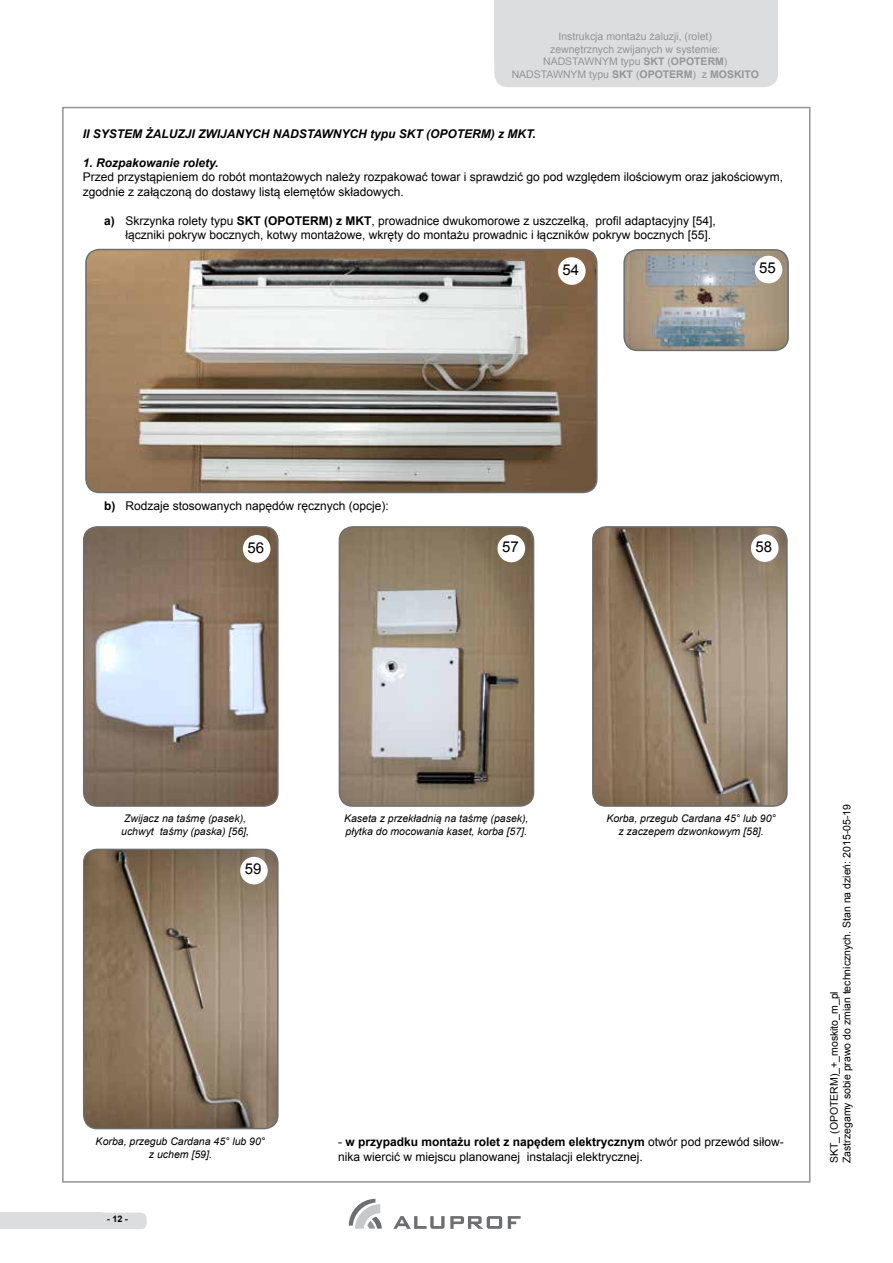
<style>
.page{position:relative;width:893px;height:1263px;background:#fff}
.page>*{position:absolute;margin:0;border:0;box-sizing:border-box;transform-origin:0 0}
.t1{font:15px "Arial";color:#000}
.t2{font:12px/14.4px "Arial";color:#000}
.t3{font:italic 700 12px "Arial";color:#000}
.t4{font:italic 10.5px/12.6px "Arial";color:#000}
.t5{font:10.5px/12.6px "Arial";color:#939598;text-align:center}
.t6{font:10.5px/12.6px "Arial";color:#000}
.t7{font:700 9px "Arial";color:#000}
.s1{font-weight:700}
</style>
<div class="page">
<div style="left:494px;top:0;width:284px;height:56px;background:#dcddde"></div>
<div style="left:494px;top:21px;width:284px;height:66px;background:#dcddde;border-radius:14px"></div>
<div style="left:83px;top:1212px;width:64px;height:17px;background:#dcddde;border-radius:6px"></div>
<div style="left:0;top:1212px;width:103px;height:17px;background:#dcddde"></div>
<svg style="left:349px;top:1199px;width:33px;height:29px"></svg>
<svg style="left:393px;top:1216px;width:109px;height:13px"></svg>
<svg style="left:508px;top:1216px;width:13px;height:13px"></svg>
<img style="left:85px;top:528px;width:191px;height:277px">
<div style="left:83px;top:526px;width:196px;height:281px;border:2px solid #6d6e71;border-radius:14px"></div>
<img style="left:84px;top:849px;width:193px;height:279px">
<div style="left:83px;top:849px;width:196px;height:280px;border:2px solid #6d6e71;border-radius:14px"></div>
<img style="left:594px;top:528px;width:191px;height:277px">
<div style="left:592px;top:526px;width:196px;height:281px;border:2px solid #6d6e71;border-radius:14px"></div>
<img style="left:87px;top:249px;width:509px;height:243px">
<div style="left:85px;top:249px;width:513px;height:244px;border:2px solid #6d6e71;border-radius:14px"></div>
<img style="left:339px;top:527px;width:194px;height:279px">
<div style="left:339px;top:526px;width:195px;height:281px;border:2px solid #6d6e71;border-radius:14px"></div>
<img style="left:626px;top:251px;width:161px;height:98px">
<div style="left:623px;top:249px;width:166px;height:102px;border:2px solid #6d6e71;border-radius:14px"></div>
<div style="left:243px;top:535px;width:27px;height:28px;background:#fff;border-radius:50%"></div>
<div style="left:497px;top:535px;width:28px;height:27px;background:#fff;border-radius:50%"></div>
<div style="left:558px;top:257px;width:28px;height:28px;background:#fff;border-radius:50%"></div>
<div style="left:755px;top:256px;width:27px;height:27px;background:#fff;border-radius:50%"></div>
<div style="left:751px;top:534px;width:27px;height:28px;background:#fff;border-radius:50%"></div>
<div style="left:240px;top:857px;width:28px;height:27px;background:#fff;border-radius:50%"></div>
<p class="t5" style="left:512px;top:30px;width:249px">Instrukcja montażu żaluzji, (rolet)<br>zewnętrznych zwijanych w systemie:<br>NADSTAWNYM typu <span class="s1">SKT</span> (<span class="s1">OPOTERM</span>)<br>NADSTAWNYM typu <span class="s1">SKT</span> (<span class="s1">OPOTERM</span>) z <span class="s1">MOSKITO</span></p>
<p class="t3" style="left:83px;top:126px;width:454px">II SYSTEM ŻALUZJI ZWIJANYCH NADSTAWNYCH typu SKT (OPOTERM) z MKT.</p>
<p class="t3" style="left:83px;top:155px;width:137px">1. Rozpakowanie rolety.</p>
<p class="t2" style="left:83px;top:170px;width:702px">Przed przystąpieniem do robót montażowych należy rozpakować towar i sprawdzić go pod względem ilościowym oraz jakościowym, zgodnie z załączoną do dostawy listą elemętów składowych.</p>
<p class="t2" style="left:125px;top:213px;width:592px;text-indent:-21px"><span class="s1">a)</span> Skrzynka rolety typu <span class="s1">SKT (OPOTERM) z MKT</span>, prowadnice dwukomorowe z uszczelką, profil adaptacyjny [54], łączniki pokryw bocznych, kotwy montażowe, wkręty do montażu prowadnic i łączników pokryw bocznych [55].</p>
<p class="t1" style="left:563px;top:260px;width:18px">54</p>
<p class="t1" style="left:759px;top:258px;width:18px">55</p>
<p class="t2" style="left:104px;top:499px;width:286px"><span class="s1">b)</span> Rodzaje stosowanych napędów ręcznych (opcje):</p>
<p class="t1" style="left:247px;top:537px;width:18px">56</p>
<p class="t1" style="left:502px;top:537px;width:18px">57</p>
<p class="t1" style="left:755px;top:537px;width:18px">58</p>
<p class="t4" style="left:121px;top:812px;width:129px">Zwijacz na taśmę (pasek), uchwyt taśmy (paska) [56],</p>
<p class="t4" style="left:344px;top:812px;width:186px">Kaseta z przekładnią na taśmę (pasek), płytka do mocowania kaset, korba [57].</p>
<p class="t1" style="left:245px;top:859px;width:18px">59</p>
<p class="t4" style="left:606px;top:812px;width:171px;text-align:center">Korba, przegub Cardana 45° lub 90° z zaczepem dzwonkowym [58].</p>
<p class="t4" style="left:96px;top:1135px;width:171px;text-align:center">Korba, przegub Cardana 45° lub 90° z uchem [59].</p>
<p class="t2" style="left:338px;top:1135px;width:447px">- <span class="s1">w przypadku montażu rolet z napędem elektrycznym</span> otwór pod przewód siłow&shy;nika wiercić w miejscu planowanej instalacji elektrycznej.</p>
<p class="t7" style="left:107px;top:1213px;width:23px">- 12 -</p>
<p class="t6" style="left:828px;top:1163px;width:360px;rotate:-90deg">SKT_ (OPOTERM)_+_moskito_m_pl<br>Zastrzegamy sobie prawo do zmian technicznych. Stan na dzień: 2015-05-19</p>
</div>
